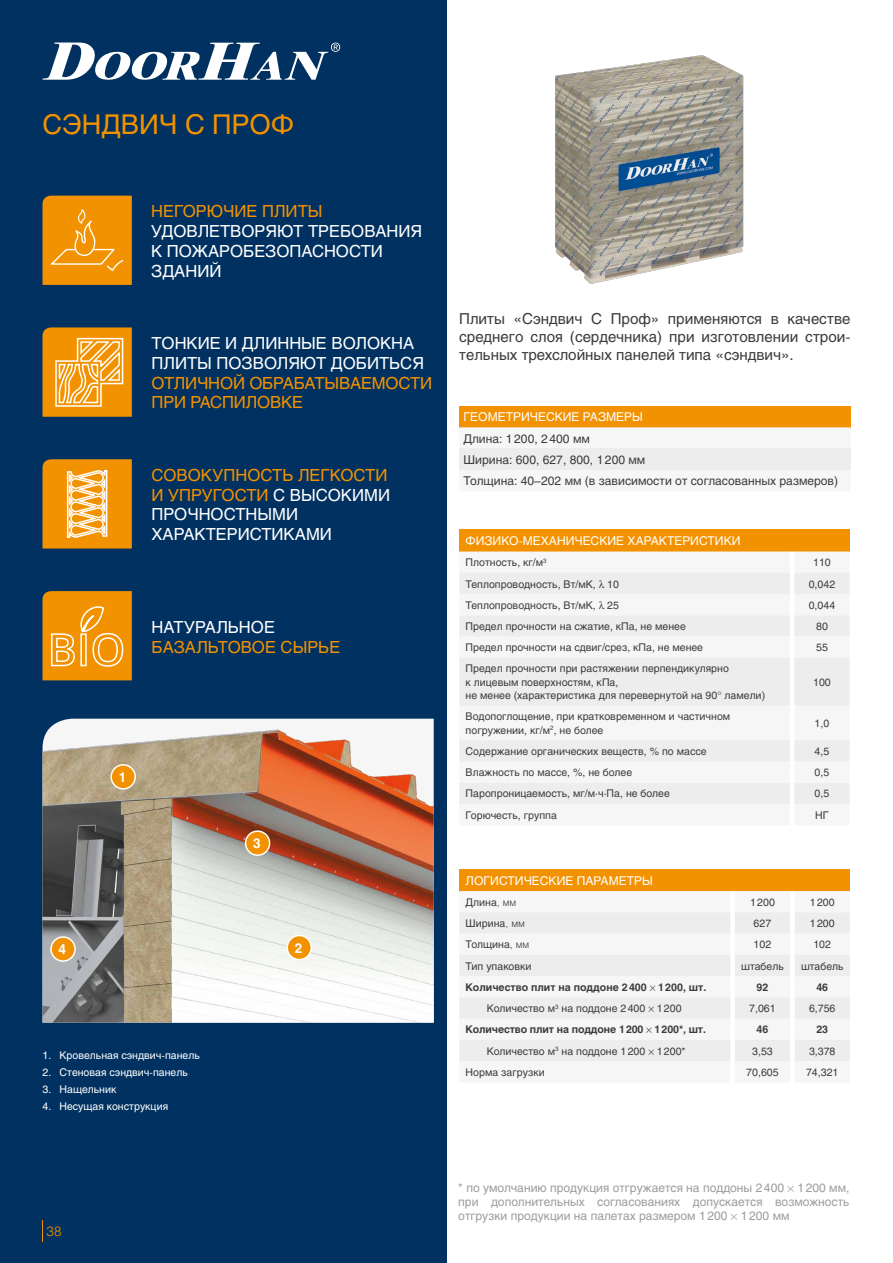
<style>
.page{position:relative;width:893px;height:1263px;background:#fff}
.page>*{position:absolute;margin:0;border:0;box-sizing:border-box;transform-origin:0 0}
.t1{font:27px "Helios";color:#f39200}
.t2{font:16.5px/19.8px "Helios";color:#fff}
.t3{font:16.5px/19.8px "Helios";letter-spacing:-.01em;color:#f39200}
.t4{font:15px/18px "Helios";color:#3c3c3b;text-align:justify}
.t5{font:700 13.5px "Helios";color:#fff}
.t6{font:300 13.5px "Helios";color:#f39200}
.t7{font:12px/14.4px "Helios";color:#9d9d9c;text-align:justify}
.t8{font:12px/21.3px "Helios";color:#3c3c3b}
.t9{font:12px "Helios";color:#fff}
.t10{font:10.5px/13.5px "Helios";color:#3c3c3b}
.t11{font:10.5px "Helios";color:#fff}
.t12{font:700 10.5px "Helios";color:#3c3c3b}
.s1{color:#f39200}
.s2{font-weight:300}
</style>
<div class="page">
<div style="left:0;top:0;width:446px;height:1263px;background:#003160"></div>
<svg style="left:43px;top:43px;width:297px;height:37px"></svg>
<img style="left:43px;top:719px;width:391px;height:303px">
<svg style="left:43px;top:327px;width:89px;height:90px;background:#f2a42e"></svg>
<svg style="left:43px;top:459px;width:89px;height:90px;background:#f2a32b"></svg>
<svg style="left:43px;top:196px;width:89px;height:89px;background:#f2960c"></svg>
<img style="left:555px;top:55px;width:189px;height:229px">
<div style="left:459px;top:406px;width:391px;height:21px;background:#f39200"></div>
<svg style="left:459px;top:427px;width:391px;height:22px"></svg>
<div style="left:459px;top:449px;width:391px;height:21px;background:#ededed"></div>
<div style="left:459px;top:869px;width:391px;height:22px;background:#f39200"></div>
<svg style="left:459px;top:891px;width:391px;height:1px"></svg>
<svg style="left:730px;top:891px;width:65px;height:1px"></svg>
<svg style="left:459px;top:912px;width:391px;height:149px;fill:#ededed"></svg>
<div style="left:459px;top:529px;width:391px;height:22px;background:#f39200"></div>
<div style="left:459px;top:551px;width:391px;height:22px;background:#f6f6f6"></div>
<svg style="left:790px;top:551px;width:4px;height:22px"></svg>
<svg style="left:459px;top:573px;width:391px;height:231px;fill:#ededed"></svg>
<div style="left:111px;top:765px;width:24px;height:24px;background:#f39200;border-radius:50%"></div>
<div style="left:110px;top:764px;width:26px;height:25px;border:2px solid #fff;border-radius:50%"></div>
<div style="left:287px;top:935px;width:24px;height:24px;background:#f39200;border-radius:50%"></div>
<div style="left:286px;top:935px;width:26px;height:25px;border:2px solid #fff;border-radius:50%"></div>
<div style="left:246px;top:831px;width:24px;height:24px;background:#f39200;border-radius:50%"></div>
<div style="left:245px;top:830px;width:25px;height:26px;border:2px solid #fff;border-radius:50%"></div>
<div style="left:51px;top:937px;width:24px;height:24px;background:#f39200;border-radius:50%"></div>
<div style="left:50px;top:936px;width:26px;height:26px;border:2px solid #fff;border-radius:50%"></div>
<svg style="left:43px;top:591px;width:89px;height:89px;background:#f39c19"></svg>
<svg style="left:650px;top:985px;width:5px;height:6px"></svg>
<svg style="left:648px;top:1006px;width:6px;height:6px"></svg>
<svg style="left:646px;top:1028px;width:6px;height:5px"></svg>
<svg style="left:648px;top:1049px;width:6px;height:5px"></svg>
<svg style="left:599px;top:579px;width:6px;height:9px"></svg>
<svg style="left:599px;top:600px;width:6px;height:9px"></svg>
<h1 class="t1" style="left:43px;top:108px;width:253px">СЭНДВИЧ С ПРОФ</h1>
<h2 class="t3" style="left:151px;top:202px;width:173px">НЕГОРЮЧИЕ ПЛИТЫ</h2>
<h2 class="t2" style="left:151px;top:221px;width:272px">УДОВЛЕТВОРЯЮТ ТРЕБОВАНИЯ<br>К ПОЖАРОБЕЗОПАСНОСТИ<br>ЗДАНИЙ</h2>
<h2 class="t2" style="left:152px;top:333px;width:274px">ТОНКИЕ И ДЛИННЫЕ ВОЛОКНА<br>ПЛИТЫ ПОЗВОЛЯЮТ ДОБИТЬСЯ</h2>
<h2 class="t3" style="left:152px;top:373px;width:282px">ОТЛИЧНОЙ ОБРАБАТЫВАЕМОСТИ<br>ПРИ РАСПИЛОВКЕ</h2>
<h2 class="t2" style="left:151px;top:465px;width:240px"><span class="s1">СОВОКУПНОСТЬ ЛЕГКОСТИ<br>И УПРУГОСТИ</span> С ВЫСОКИМИ<br>ПРОЧНОСТНЫМИ<br>ХАРАКТЕРИСТИКАМИ</h2>
<p class="t5" style="left:58px;top:942px;width:9px">4</p>
<h2 class="t2" style="left:152px;top:617px;width:125px">НАТУРАЛЬНОЕ</h2>
<h2 class="t3" style="left:152px;top:637px;width:190px">БАЗАЛЬТОВОЕ СЫРЬЕ</h2>
<p class="t5" style="left:119px;top:769px;width:9px">1</p>
<p class="t5" style="left:253px;top:836px;width:9px">3</p>
<p class="t5" style="left:295px;top:940px;width:9px">2</p>
<p class="t11" style="left:43px;top:1049px;width:159px">1. Кровельная сэндвич-панель</p>
<p class="t11" style="left:43px;top:1066px;width:147px">2. Стеновая сэндвич-панель</p>
<p class="t11" style="left:43px;top:1083px;width:75px">3. Нащельник</p>
<p class="t11" style="left:43px;top:1100px;width:127px">4. Несущая конструкция</p>
<h3 class="t4" style="left:459px;top:310px;width:393px">Плиты «Сэндвич С Проф» применяются в качестве среднего слоя (сердечника) при изготовлении строи&shy;тельных трехслойных панелей типа «сэндвич».</h3>
<p class="t9" style="left:463px;top:410px;width:181px">ГЕОМЕТРИЧЕСКИЕ РАЗМЕРЫ</p>
<p class="t8" style="left:463px;top:428px;width:376px">Длина: 1 200, 2 400 мм<br>Ширина: 600, 627, 800, 1 200 мм<br>Толщина: 40–202 мм (в зависимости от согласованных размеров)</p>
<p class="t9" style="left:466px;top:534px;width:276px">ФИЗИКО-МЕХАНИЧЕСКИЕ ХАРАКТЕРИСТИКИ</p>
<p class="t10" style="left:466px;top:556px;width:83px">Плотность, кг/м<sup>3</sup></p>
<p class="t10" style="left:813px;top:556px;width:19px">110</p>
<p class="t10" style="left:466px;top:577px;width:155px">Теплопроводность, Вт/мК, 10</p>
<p class="t10" style="left:809px;top:577px;width:28px">0,042</p>
<p class="t10" style="left:466px;top:598px;width:155px">Теплопроводность, Вт/мК, 25</p>
<p class="t10" style="left:809px;top:598px;width:28px">0,044</p>
<p class="t10" style="left:466px;top:619px;width:222px">Предел прочности на сжатие, кПа, не менее</p>
<p class="t10" style="left:816px;top:619px;width:13px">80</p>
<p class="t10" style="left:466px;top:641px;width:239px">Предел прочности на сдвиг/срез, кПа, не менее</p>
<p class="t10" style="left:816px;top:641px;width:13px">55</p>
<p class="t10" style="left:466px;top:662px;width:301px">Предел прочности при растяжении перпендикулярно<br>к лицевым поверхностям, кПа,<br>не менее (характеристика для перевернутой на 90<span class="s2">°</span> ламели)</p>
<p class="t10" style="left:813px;top:675px;width:19px">100</p>
<p class="t10" style="left:466px;top:710px;width:266px">Водопоглощение, при кратковременном и частичном погружении, кг/м<sup>2</sup>, не более</p>
<p class="t10" style="left:815px;top:716px;width:16px">1,0</p>
<p class="t10" style="left:466px;top:744px;width:242px">Содержание органических веществ, % по массе</p>
<p class="t10" style="left:815px;top:744px;width:16px">4,5</p>
<p class="t10" style="left:466px;top:766px;width:168px">Влажность по массе, %, не более</p>
<p class="t10" style="left:815px;top:766px;width:16px">0,5</p>
<p class="t10" style="left:466px;top:787px;width:206px">Паропроницаемость, мг/м·ч·Па, не более</p>
<p class="t10" style="left:815px;top:787px;width:16px">0,5</p>
<p class="t10" style="left:466px;top:808px;width:93px">Горючесть, группа</p>
<p class="t10" style="left:815px;top:808px;width:15px">НГ</p>
<p class="t9" style="left:466px;top:873px;width:189px">ЛОГИСТИЧЕСКИЕ ПАРАМЕТРЫ</p>
<p class="t10" style="left:466px;top:895px;width:52px">Длина<span class="s2">, мм</span></p>
<p class="t10" style="left:750px;top:895px;width:26px">1 200</p>
<p class="t10" style="left:810px;top:895px;width:26px">1 200</p>
<p class="t10" style="left:466px;top:916px;width:61px">Ширина<span class="s2">, мм</span></p>
<p class="t10" style="left:754px;top:916px;width:19px">627</p>
<p class="t10" style="left:810px;top:916px;width:26px">1 200</p>
<p class="t10" style="left:466px;top:938px;width:65px">Толщина<span class="s2">, мм</span></p>
<p class="t10" style="left:754px;top:938px;width:19px">102</p>
<p class="t10" style="left:813px;top:938px;width:19px">102</p>
<p class="t10" style="left:466px;top:959px;width:67px">Тип упаковки</p>
<p class="t10" style="left:741px;top:959px;width:44px">штабель</p>
<p class="t10" style="left:801px;top:959px;width:44px">штабель</p>
<p class="t12" style="left:466px;top:981px;width:242px">Количество плит на поддоне 2400 1200, шт.</p>
<p class="t12" style="left:757px;top:981px;width:13px">92</p>
<p class="t12" style="left:816px;top:981px;width:13px">46</p>
<p class="t10" style="left:487px;top:1001px;width:196px">Количество м<sup>3</sup> на поддоне 2 400 1 200</p>
<p class="t10" style="left:749px;top:1001px;width:28px">7,061</p>
<p class="t10" style="left:809px;top:1001px;width:28px">6,756</p>
<p class="t12" style="left:466px;top:1023px;width:242px">Количество плит на поддоне 1200 1200*, шт.</p>
<p class="t12" style="left:757px;top:1023px;width:13px">46</p>
<p class="t12" style="left:816px;top:1023px;width:13px">23</p>
<p class="t10" style="left:487px;top:1044px;width:200px">Количество м<sup>3</sup> на поддоне 1 200 1 200*</p>
<p class="t10" style="left:752px;top:1044px;width:22px">3,53</p>
<p class="t10" style="left:809px;top:1044px;width:28px">3,378</p>
<p class="t10" style="left:466px;top:1065px;width:81px">Норма загрузки</p>
<p class="t10" style="left:746px;top:1065px;width:34px">70,605</p>
<p class="t10" style="left:806px;top:1065px;width:34px">74,321</p>
<p class="t6" style="left:46px;top:1223px;width:17px">38</p>
<p class="t7" style="left:458px;top:1180px;width:393px">* по умолчанию продукция отгружается на поддоны 2 400 1 200 мм, при дополнительных согласованиях допускается возможность отгрузки продукции на палетах размером 1 200 1 200 мм</p>
</div>
